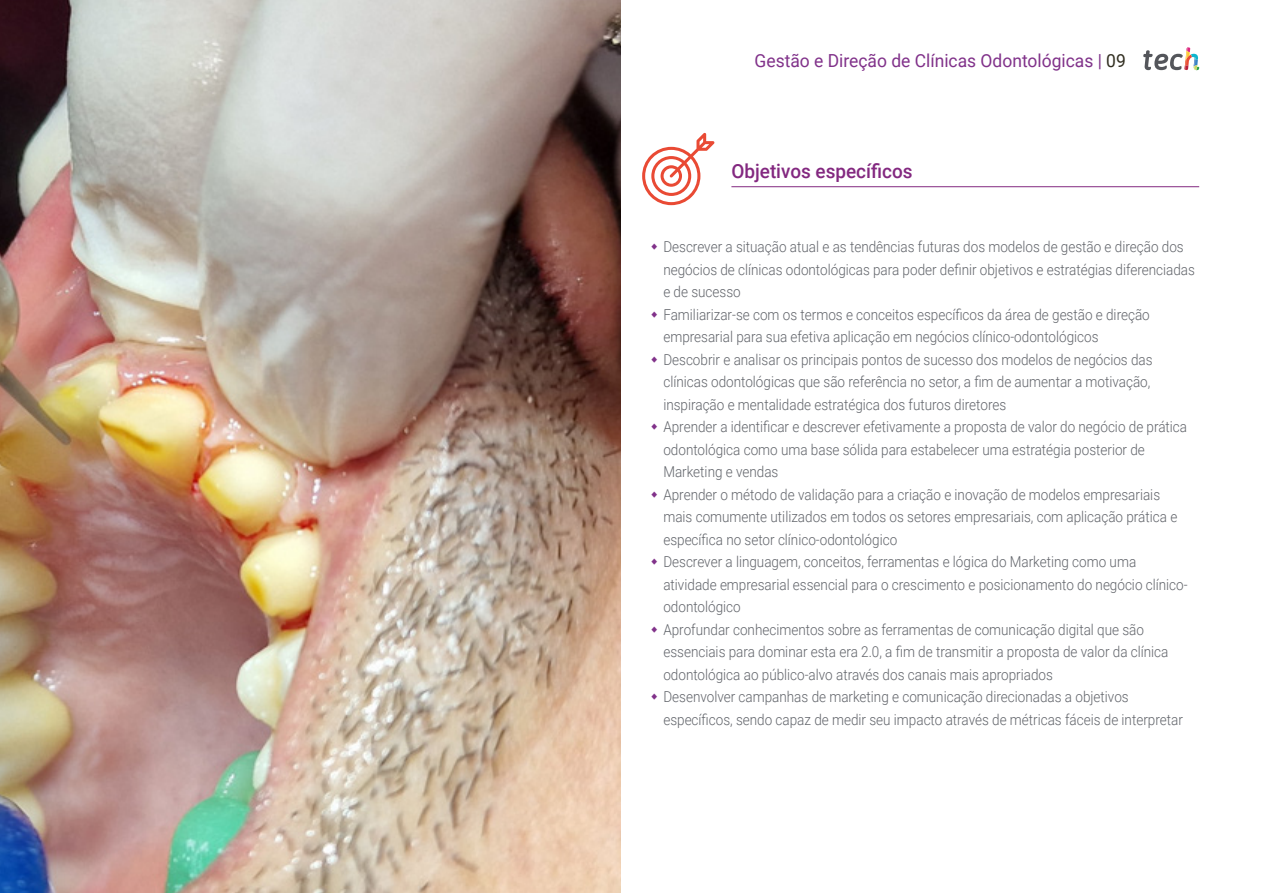
<style>
.page{position:relative;width:1263px;height:893px;background:#fff}
.page>*{position:absolute;margin:0;border:0;box-sizing:border-box;transform-origin:0 0}
.t1{font:500 19.5px "Roboto";color:#832880}
.t2{font:18px "Roboto";color:#81328a}
.t3{font:300 15px/22.5px "Roboto";color:#61646a;scale:.9 1}
.s1{color:#7e3289}
.s2{color:#312e20}
</style>
<div class="page">
<img style="left:0;top:0;width:621px;height:893px">
<svg style="left:1143px;top:47px;width:56px;height:24px"></svg>
<hr style="left:731px;top:186px;width:468px;height:1px;background:#832880">
<svg style="left:642px;top:133px;width:72px;height:72px"></svg>
<p class="t2" style="left:754px;top:48px;width:373px">Gestão e Direção de Clínicas Odontológica<span class="s1">s |</span> <span class="s2">09</span></p>
<h1 class="t1" style="left:731px;top:158px;width:183px">Objetivos específicos</h1>
<p class="t3" style="left:663px;top:235px;width:592px">Descrever a situação atual e as tendências futuras dos modelos de gestão e direção dos negócios de clínicas odontológicas para poder definir objetivos e estratégias diferenciadas e de sucesso<br>Familiarizar-se com os termos e conceitos específicos da área de gestão e direção empresarial para sua efetiva aplicação em negócios clínico-odontológicos<br>Descobrir e analisar os principais pontos de sucesso dos modelos de negócios das clínicas odontológicas que são referência no setor, a fim de aumentar a motivação, inspiração e mentalidade estratégica dos futuros diretores<br>Aprender a identificar e descrever efetivamente a proposta de valor do negócio de prática odontológica como uma base sólida para estabelecer uma estratégia posterior de Marketing e vendas<br>Aprender o método de validação para a criação e inovação de modelos empresariais<br>mais comumente utilizados em todos os setores empresariais, com aplicação prática e específica no setor clínico-odontológico<br>Descrever a linguagem, conceitos, ferramentas e lógica do Marketing como uma<br>atividade empresarial essencial para o crescimento e posicionamento do negócio clínico&shy;odontológico<br>Aprofundar conhecimentos sobre as ferramentas de comunicação digital que são essenciais para dominar esta era 2.0, a fim de transmitir a proposta de valor da clínica odontológica ao público-alvo através dos canais mais apropriados<br>Desenvolver campanhas de marketing e comunicação direcionadas a objetivos específicos, sendo capaz de medir seu impacto através de métricas fáceis de interpretar</p>
</div>
